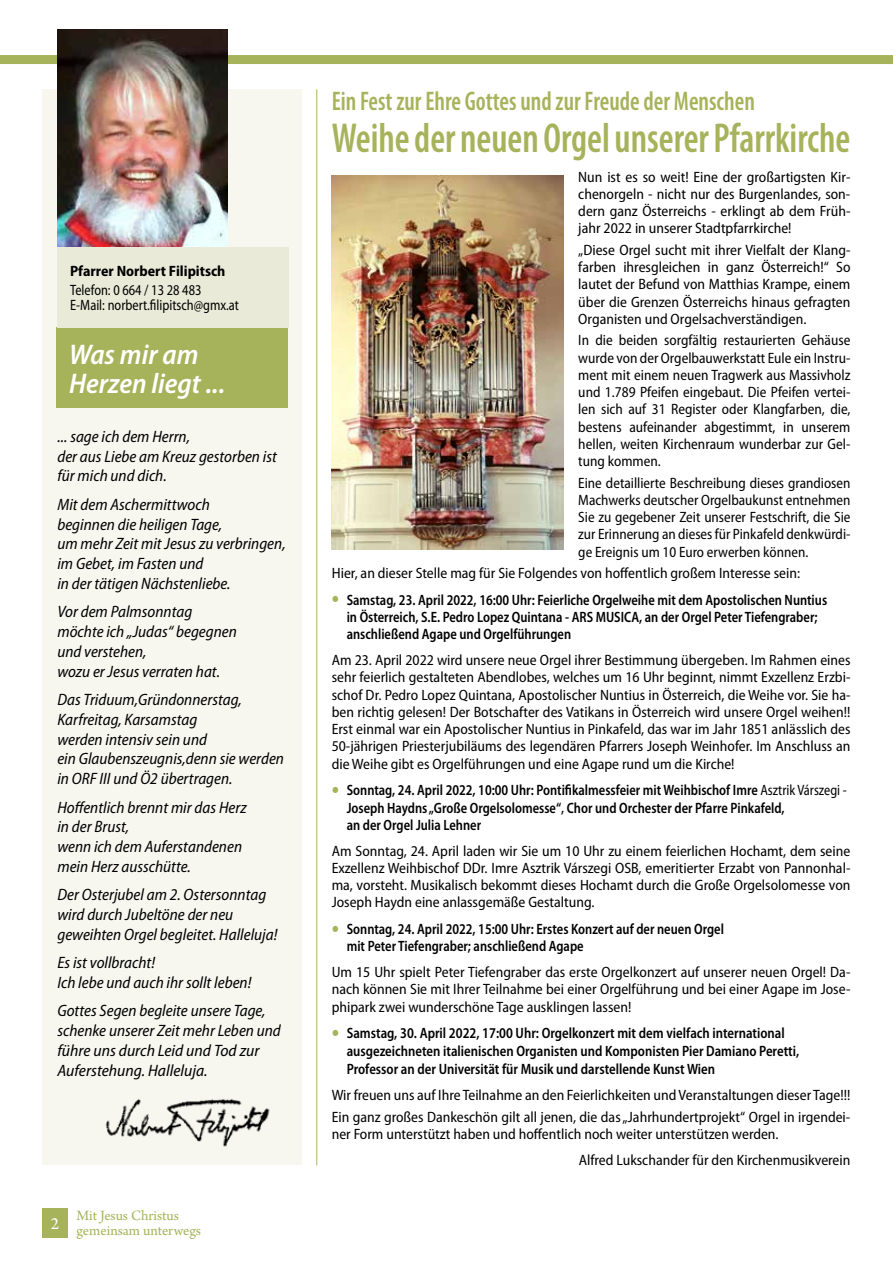
<style>
.page{position:relative;width:893px;height:1263px;background:#fff}
.page>*{position:absolute;margin:0;border:0;box-sizing:border-box;transform-origin:0 0}
.t1{font:600 condensed 42px "Myriad Pro";color:#a7b35a;scale:.9 1}
.t2{font:italic 600 semi-condensed 28.5px/28.5px "Myriad Pro";color:#fff}
.t3{font:600 condensed 27px "Myriad Pro";color:#a7b35a;scale:.9 1}
.t4{font:18px "Arno Pro";color:#fff}
.t5{font:italic semi-condensed 16.5px/19.8px "Myriad Pro";color:#000}
.t6{font:semi-condensed 15px/17.2px "Myriad Pro";color:#000;text-align:justify}
.t7{font:600 semi-condensed 15px/17.2px "Myriad Pro";color:#000;scale:.9 1}
.t8{font:semi-condensed 15px/17.2px "Myriad Pro";color:#000;text-align:justify;scale:.96 1}
.t9{font:600 semi-condensed 15px/18px "Myriad Pro";color:#000;scale:.92 1}
.t10{font:semi-condensed 15px/15px "Myriad Pro";color:#000;scale:.9 1}
.t11{font:15px/15px "Arno Pro";letter-spacing:-.005em;color:#a7b35a}
.t12{font:700 semi-condensed 15px "Myriad Pro";color:#000}
.s1{font-size:27px;color:#a7b35a}
.s2{font-weight:400}
</style>
<div class="page">
<div style="left:43px;top:89px;width:259px;height:1076px;background:#f7f7f0"></div>
<div style="left:0;top:55px;width:893px;height:9px;background:#a7b35a"></div>
<div style="left:43px;top:1208px;width:25px;height:29px;background:#a7b35a"></div>
<div style="left:56px;top:327px;width:232px;height:81px;background:#a7b35a"></div>
<div style="left:57px;top:247px;width:232px;height:80px;background:#e9ebd8"></div>
<img style="left:57px;top:30px;width:170px;height:217px">
<img style="left:105px;top:1098px;width:165px;height:49px">
<hr style="left:316px;top:89px;width:1px;height:1076px;background:#a7b35a">
<img style="left:332px;top:175px;width:231px;height:375px">
<p class="t12" style="left:70px;top:261px;width:157px">Pfarrer Norbert Filipitsch</p>
<p class="t10" style="left:70px;top:282px;width:189px">Telefon: 0 664 / 13 28 483<br>E-Mail: norbert.filipitsch@gmx.at</p>
<h2 class="t2" style="left:69px;top:340px;width:158px">Was mir am<br>Herzen liegt ...</h2>
<p class="t5" style="left:57px;top:426px;width:221px">... sage ich dem Herrn,<br>der aus Liebe am Kreuz gestorben ist für mich und dich.</p>
<p class="t5" style="left:57px;top:494px;width:230px">Mit dem Aschermittwoch<br>beginnen die heiligen Tage,<br>um mehr Zeit mit Jesus zu verbringen, im Gebet, im Fasten und<br>in der tätigen Nächstenliebe.</p>
<p class="t5" style="left:57px;top:602px;width:181px">Vor dem Palmsonntag möchte ich „Judas“ begegnen und verstehen,<br>wozu er Jesus verraten hat.</p>
<p class="t5" style="left:57px;top:689px;width:228px">Das Triduum,Gründonnerstag,<br>Karfreitag, Karsamstag<br>werden intensiv sein und<br>ein Glaubenszeugnis,denn sie werden in ORF III und Ö2 übertragen.</p>
<p class="t5" style="left:57px;top:797px;width:191px">Hoffentlich brennt mir das Herz in der Brust,<br>wenn ich dem Auferstandenen mein Herz ausschütte.</p>
<p class="t5" style="left:57px;top:884px;width:222px">Der Osterjubel am 2. Ostersonntag wird durch Jubeltöne der neu geweihten Orgel begleitet. Halleluja!</p>
<p class="t5" style="left:57px;top:952px;width:196px">Es ist vollbracht!<br>Ich lebe und auch ihr sollt leben!</p>
<p class="t5" style="left:57px;top:1000px;width:225px">Gottes Segen begleite unsere Tage, schenke unserer Zeit mehr Leben und führe uns durch Leid und Tod zur<br>Auferstehung. Halleluja.</p>
<p class="t4" style="left:51px;top:1213px;width:10px">2</p>
<p class="t11" style="left:77px;top:1209px;width:126px">Mit Jesus Christus gemeinsam unterwegs</p>
<h3 class="t3" style="left:332px;top:84px;width:472px">Ein Fest zur Ehre Gottes und zur Freude der Menschen</h3>
<h1 class="t1" style="left:332px;top:112px;width:578px">Weihe der neuen Orgel unserer Pfarrkirche</h1>
<p class="t6" style="left:578px;top:168px;width:274px">Nun ist es so weit! Eine der großartigsten Kir&shy;chenorgeln - nicht nur des Burgenlandes, son&shy;dern ganz Österreichs - erklingt ab dem Früh&shy;jahr 2022 in unserer Stadtpfarrkirche!</p>
<p class="t6" style="left:578px;top:241px;width:274px">„Diese Orgel sucht mit ihrer Vielfalt der Klang&shy;farben ihresgleichen in ganz Österreich!“ So lautet der Befund von Matthias Krampe, einem über die Grenzen Österreichs hinaus gefragten Organisten und Orgelsachverständigen.</p>
<p class="t6" style="left:578px;top:331px;width:274px">In die beiden sorgfältig restaurierten Gehäuse wurde von der Orgelbauwerkstatt Eule ein Instru&shy;ment mit einem neuen Tragwerk aus Massivholz und 1.789 Pfeifen eingebaut. Die Pfeifen vertei&shy;len sich auf 31 Register oder Klangfarben, die, bestens aufeinander abgestimmt, in unserem hellen, weiten Kirchenraum wunderbar zur Gel&shy;tung kommen.</p>
<p class="t8" style="left:578px;top:474px;width:285px">Eine detaillierte Beschreibung dieses grandiosen Machwerks deutscher Orgelbaukunst entnehmen Sie zu gegebener Zeit unserer Festschrift, die Sie zur Erinnerung an dieses für Pinkafeld denkwürdi&shy;ge Ereignis um 10 Euro erwerben können.</p>
<p class="t6" style="left:332px;top:564px;width:470px">Hier, an dieser Stelle mag für Sie Folgendes von hoffentlich großem Interesse sein:</p>
<p class="t7" style="left:347px;top:591px;width:535px;text-indent:-15px"><span class="s1">•</span> Samstag, 23. April 2022, 16:00 Uhr: Feierliche Orgelweihe mit dem Apostolischen Nuntius in Österreich, S.E. Pedro Lopez Quintana - ARS MUSICA, an der Orgel Peter Tiefengraber; anschließend Agape und Orgelführungen</p>
<p class="t6" style="left:332px;top:651px;width:520px">Am 23. April 2022 wird unsere neue Orgel ihrer Bestimmung übergeben. Im Rahmen eines sehr feierlich gestalteten Abendlobes, welches um 16 Uhr beginnt, nimmt Exzellenz Erzbi&shy;schof Dr. Pedro Lopez Quintana, Apostolischer Nuntius in Österreich, die Weihe vor. Sie ha&shy;ben richtig gelesen! Der Botschafter des Vatikans in Österreich wird unsere Orgel weihen!!<br>Erst einmal war ein Apostolischer Nuntius in Pinkafeld, das war im Jahr 1851 anlässlich des 50-jährigen Priesterjubiläums des legendären Pfarrers Joseph Weinhofer. Im Anschluss an die Weihe gibt es Orgelführungen und eine Agape rund um die Kirche!</p>
<p class="t7" style="left:347px;top:781px;width:557px;text-indent:-15px"><span class="s1">•</span> Sonntag, 24. April 2022, 10:00 Uhr: Pontifikalmessfeier mit Weihbischof Imre <span class="s2">Asztrik Várszegi -<br></span>Joseph Haydns„Große Orgelsolomesse“‚ Chor und Orchester der Pfarre Pinkafeld,<br>an der Orgel Julia Lehner</p>
<p class="t6" style="left:332px;top:842px;width:520px">Am Sonntag, 24. April laden wir Sie um 10 Uhr zu einem feierlichen Hochamt, dem seine Exzellenz Weihbischof DDr. Imre Asztrik Várszegi OSB, emeritierter Erzabt von Pannonhal&shy;ma, vorsteht. Musikalisch bekommt dieses Hochamt durch die Große Orgelsolomesse von Joseph Haydn eine anlassgemäße Gestaltung.</p>
<p class="t7" style="left:347px;top:920px;width:421px;text-indent:-15px"><span class="s1">•</span> Sonntag, 24. April 2022, 15:00 Uhr: Erstes Konzert auf der neuen Orgel mit Peter Tiefengraber; anschließend Agape</p>
<p class="t6" style="left:332px;top:963px;width:520px">Um 15 Uhr spielt Peter Tiefengraber das erste Orgelkonzert auf unserer neuen Orgel! Da&shy;nach können Sie mit Ihrer Teilnahme bei einer Orgelführung und bei einer Agape im Jose&shy;phipark zwei wunderschöne Tage ausklingen lassen!</p>
<p class="t9" style="left:347px;top:1024px;width:493px;text-indent:-15px"><span class="s1">•</span> Samstag, 30. April 2022, 17:00 Uhr: Orgelkonzert mit dem vielfach international ausgezeichneten italienischen Organisten und Komponisten Pier Damiano Peretti,<br>Professor an der Universität für Musik und darstellende Kunst Wien</p>
<p class="t6" style="left:332px;top:1084px;width:520px;line-height:21.5px">Wir freuen uns auf Ihre Teilnahme an den Feierlichkeiten und Veranstaltungen dieser Tage!!!<br>Ein ganz großes Dankeschön gilt all jenen, die das „Jahrhundertprojekt“ Orgel in irgendei-</p>
<p class="t6" style="left:579px;top:1121px;width:273px;line-height:25.8px;text-indent:-247px">ner Form unterstützt haben und hoffentlich noch weiter unterstützen werden.<br>Alfred Lukschander für den Kirchenmusikverein</p>
</div>
